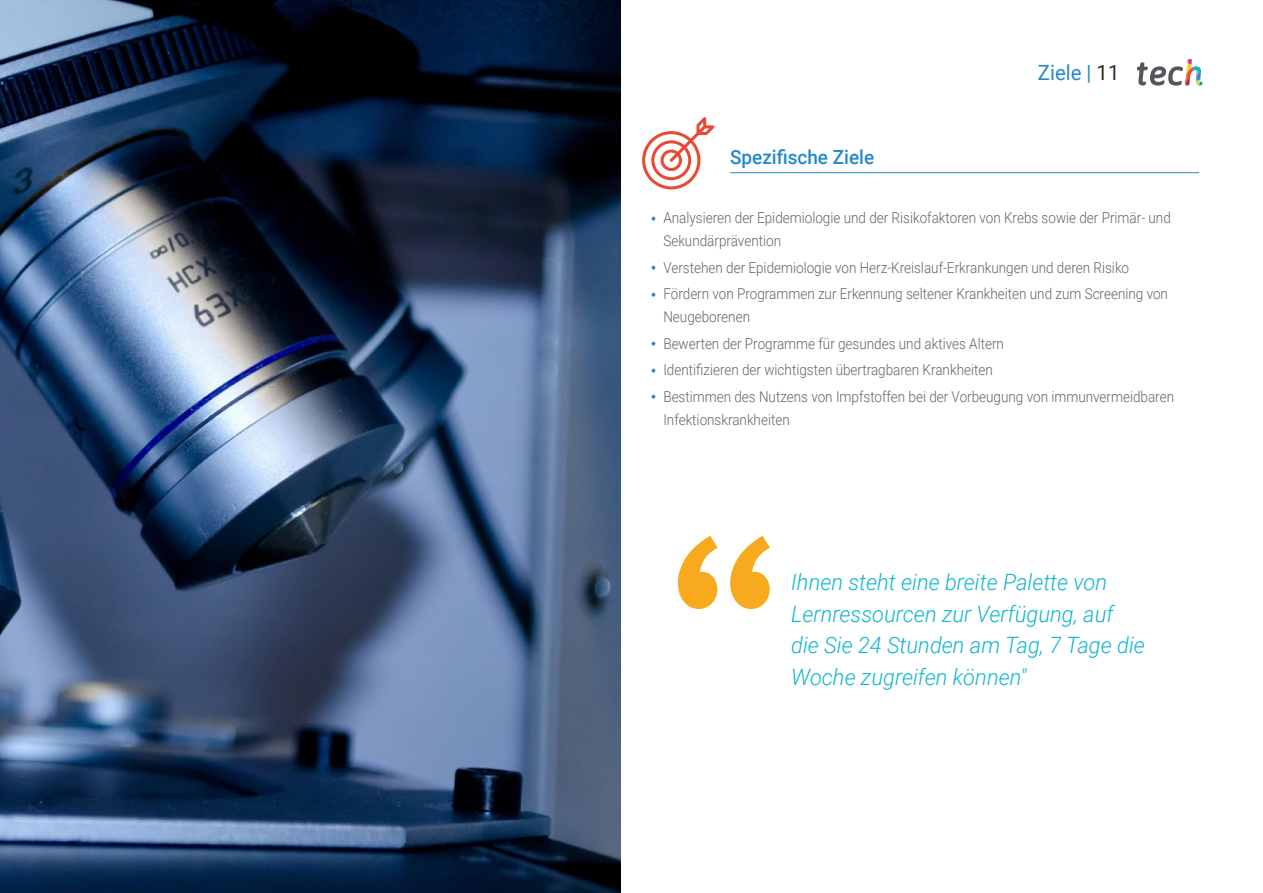
<style>
.page{position:relative;width:1263px;height:893px;background:#fff}
.page>*{position:absolute;margin:0;border:0;box-sizing:border-box;transform-origin:0 0}
.t1{font:italic 300 22.5px/31.5px "Roboto";color:#0fb6cf}
.t2{font:21px "Roboto";color:#2488c9}
.t3{font:500 19.5px "Roboto";color:#2488c9}
.t4{font:300 15px/26.7px "Roboto";color:#61646a;scale:.9 1}
.s1{color:#312e20}
</style>
<div class="page">
<img style="left:0;top:0;width:621px;height:893px">
<hr style="left:730px;top:172px;width:469px;height:1px;background:#2488c9">
<svg style="left:642px;top:117px;width:72px;height:72px"></svg>
<svg style="left:678px;top:536px;width:92px;height:73px"></svg>
<svg style="left:1137px;top:59px;width:65px;height:27px"></svg>
<h3 class="t3" style="left:730px;top:144px;width:145px">Spezifische Ziele</h3>
<h2 class="t2" style="left:1038px;top:57px;width:83px">Ziele | <span class="s1">11</span></h2>
<p class="t4" style="left:663px;top:206px;width:565px;line-height:22.5px">Analysieren der Epidemiologie und der Risikofaktoren von Krebs sowie der Primär- und<br>Sekundärprävention</p>
<p class="t4" style="left:663px;top:253px;width:562px">Verstehen der Epidemiologie von Herz-Kreislauf-Erkrankungen und deren Risiko<br>Fördern von Programmen zur Erkennung seltener Krankheiten und zum Screening von</p>
<p class="t4" style="left:663px;top:303px;width:569px">Neugeborenen<br>Bewerten der Programme für gesundes und aktives Altern<br>Identifizieren der wichtigsten übertragbaren Krankheiten<br>Bestimmen des Nutzens von Impfstoffen bei der Vorbeugung von immunvermeidbaren</p>
<p class="t4" style="left:663px;top:405px;width:142px">Infektionskrankheiten</p>
<h1 class="t1" style="left:791px;top:566px;width:355px">Ihnen steht eine breite Palette von<br>Lernressourcen zur Verfügung, auf die Sie 24 Stunden am Tag, 7 Tage die<br>Woche zugreifen können"</h1>
</div>
